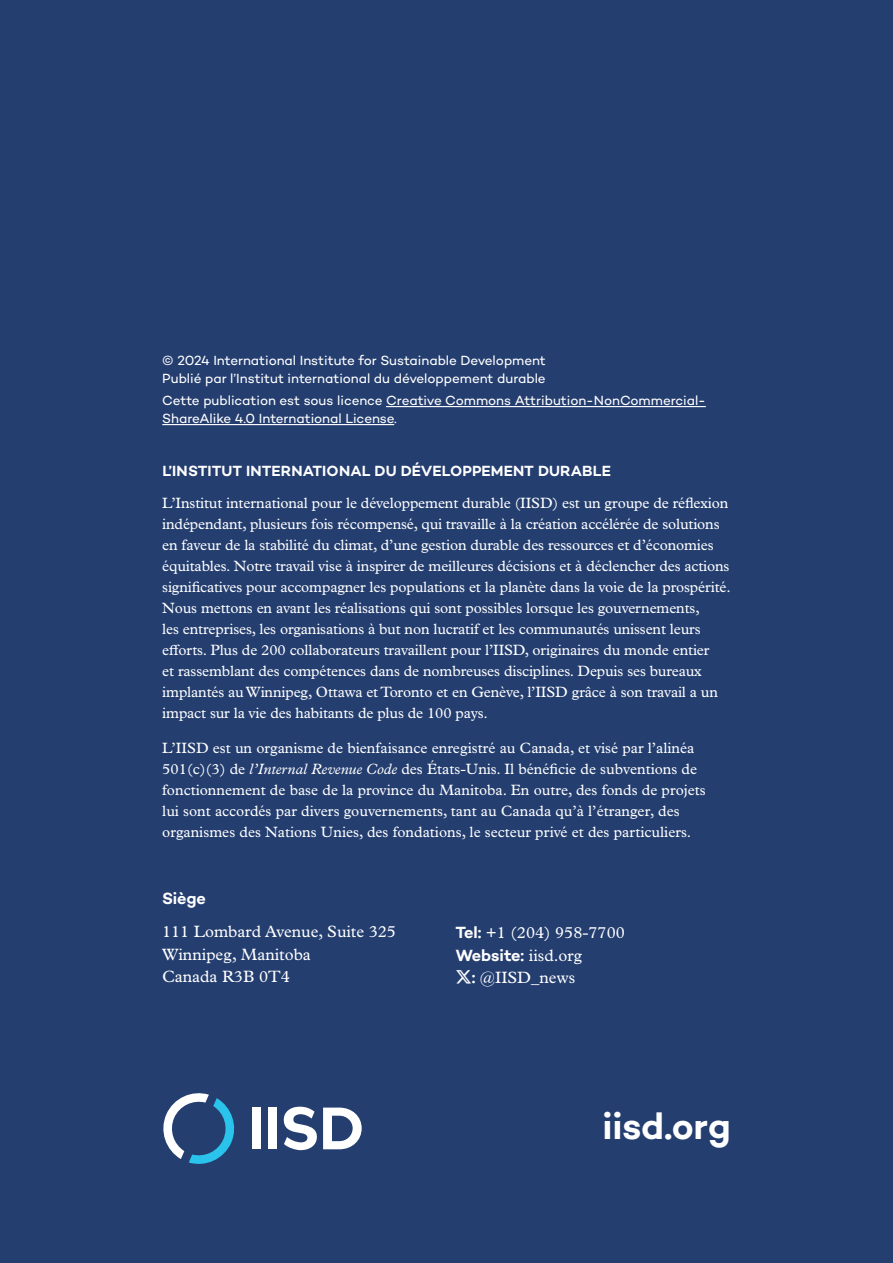
<style>
.page{position:relative;width:893px;height:1263px;background:#243e70}
.page>*{position:absolute;margin:0;border:0;box-sizing:border-box;transform-origin:0 0}
.t1{font:600 37.5px "Campton";letter-spacing:-.01em;color:#fff}
.t2{font:16.5px/22.5px "Plantin MT Pro";color:#fff}
.t3{font:600 16.5px "Campton";letter-spacing:-.005em;color:#fff}
.t4{font:15px/21px "Plantin MT Pro";letter-spacing:-.01em;color:#fff}
.t5{font:600 15px "Campton";letter-spacing:.01em;color:#fff}
.t6{font:13.5px/18px "Campton";letter-spacing:-.005em;color:#fff}
.s1{font-style:italic}
.s2{font-family:"Campton";font-weight:600}
.s3{font-family:"Plantin MT Pro";font-weight:400}
</style>
<div class="page">
<svg style="left:163px;top:1093px;width:72px;height:71px"></svg>
<svg style="left:284px;top:1107px;width:33px;height:43px"></svg>
<div style="left:252px;top:1107px;width:9px;height:42px;background:#fff"></div>
<div style="left:268px;top:1107px;width:9px;height:42px;background:#fff"></div>
<svg style="left:323px;top:1107px;width:39px;height:42px"></svg>
<hr style="left:386px;top:406px;width:320px;height:1px;background:#fff">
<hr style="left:162px;top:424px;width:232px;height:1px;background:#fff">
<p class="t6" style="left:162px;top:351px;width:385px">© 2024 International Institute for Sustainable Development<br>Publié par l’Institut international du développement durable</p>
<p class="t6" style="left:162px;top:391px;width:545px">Cette publication est sous licence Creative Commons Attribution-NonCommercial-<br>ShareAlike 4.0 International License.</p>
<p class="t5" style="left:162px;top:462px;width:450px">L’INSTITUT INTERNATIONAL DU DÉVELOPPEMENT DURABLE</p>
<p class="t4" style="left:162px;top:493px;width:570px">L’Institut international pour le développement durable (IISD) est un groupe de réflexion indépendant, plusieurs fois récompensé, qui travaille à la création accélérée de solutions en faveur de la stabilité du climat, d’une gestion durable des ressources et d’économies équitables. Notre travail vise à inspirer de meilleures décisions et à déclencher des actions significatives pour accompagner les populations et la planète dans la voie de la prospérité.<br>Nous mettons en avant les réalisations qui sont possibles lorsque les gouvernements,<br>les entreprises, les organisations à but non lucratif et les communautés unissent leurs efforts. Plus de 200 collaborateurs travaillent pour l’IISD, originaires du monde entier<br>et rassemblant des compétences dans de nombreuses disciplines. Depuis ses bureaux implantés au Winnipeg, Ottawa et Toronto et en Genève, l’IISD grâce à son travail a un impact sur la vie des habitants de plus de 100 pays.</p>
<p class="t4" style="left:162px;top:737px;width:545px">L’IISD est un organisme de bienfaisance enregistré au Canada, et visé par l’alinéa 501(c)(3) de <span class="s1">l’Internal Revenue Code</span> des États-Unis. Il bénéficie de subventions de fonctionnement de base de la province du Manitoba. En outre, des fonds de projets lui sont accordés par divers gouvernements, tant au Canada qu’à l’étranger, des organismes des Nations Unies, des fondations, le secteur privé et des particuliers.</p>
<p class="t3" style="left:162px;top:888px;width:45px">Siège</p>
<p class="t2" style="left:162px;top:921px;width:236px">111 Lombard Avenue, Suite 325<br>Winnipeg, Manitoba<br>Canada R3B 0T4</p>
<p class="t2" style="left:455px;top:922px;width:171px"><span class="s2">Tel:</span> +1 (204) 958-7700</p>
<p class="t3" style="left:455px;top:945px;width:128px">Website: <span class="s3">iisd.org</span></p>
<p class="t2" style="left:472px;top:967px;width:105px"><span class="s2">:</span> @IISD_news</p>
<h1 class="t1" style="left:602px;top:1102px;width:130px">iisd.org</h1>
</div>
